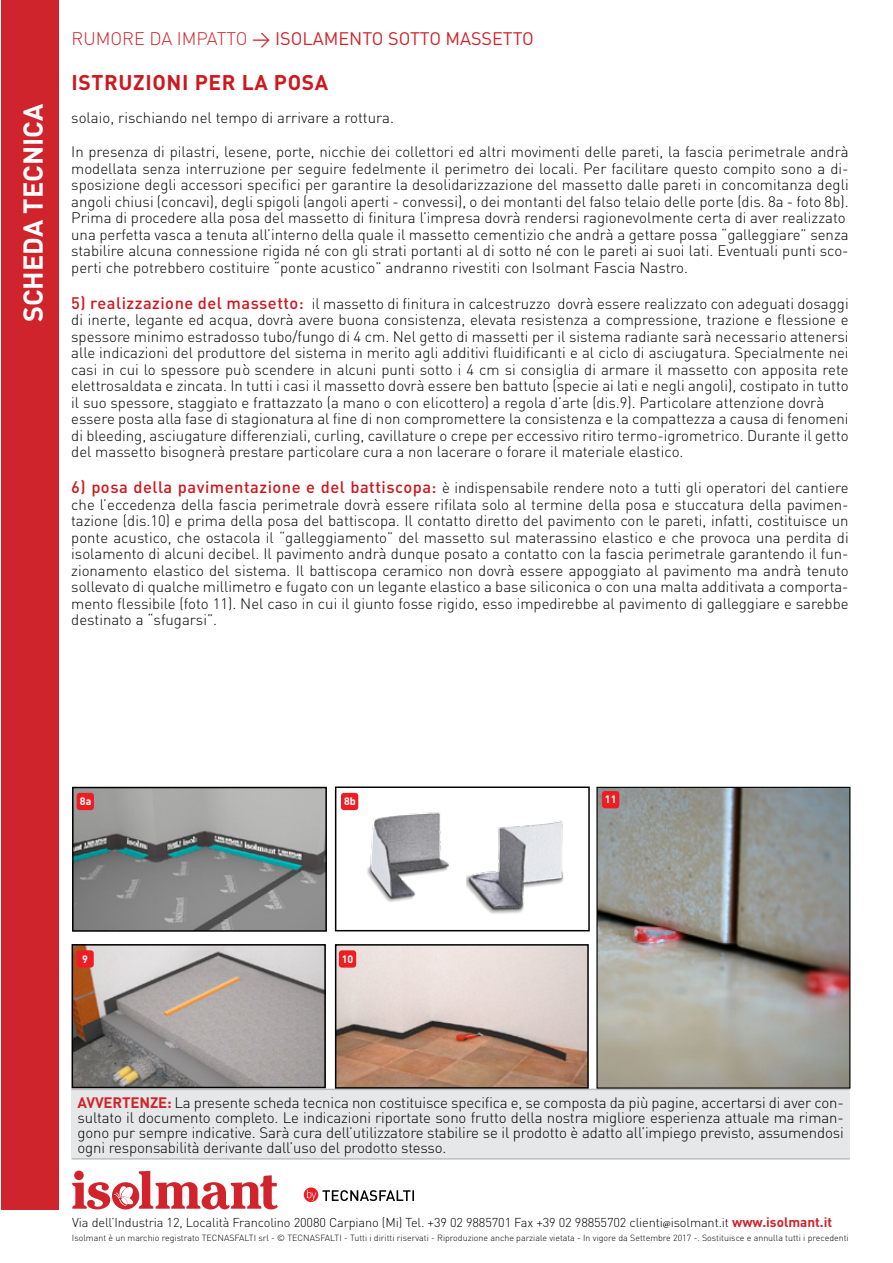
<style>
.page{position:relative;width:893px;height:1263px;background:#fff}
.page>*{position:absolute;margin:0;border:0;box-sizing:border-box;transform-origin:0 0}
.t1{font:700 27px "DIN";color:#fff}
.t2{font:700 21px "DIN";letter-spacing:.03em;color:#ce171e}
.t3{font:18px "DIN";color:#cf242c}
.t4{font:300 15px/16.5px "DIN";color:#000;text-align:justify}
.t5{font:300 12.75px "DIN";letter-spacing:-.01em;color:#000}
.t6{font:700 10.65px "DIN";color:#fff}
.t7{font:300 8.85px "DIN";color:#000}
.s1{font-weight:300}
.s2{font-weight:500;font-size:16.5px;color:#ce171e}
.s3{font-weight:700;color:#cf242c}
.s4{font-family:"Minion Pro";font-weight:400;font-size:10.5px}
.s5{font-weight:700;font-size:13.5px;color:#cf242c}
</style>
<div class="page">
<div style="left:1px;top:0;width:58px;height:1210px;background:#cf242c"></div>
<svg style="left:304px;top:1187px;width:14px;height:15px"></svg>
<svg style="left:322px;top:1190px;width:92px;height:11px"></svg>
<svg style="left:307px;top:1190px;width:9px;height:11px"></svg>
<svg style="left:72px;top:1170px;width:206px;height:39px"></svg>
<div style="left:72px;top:1089px;width:778px;height:70px;background:#e6e7e8"></div>
<hr style="left:72px;top:1089px;width:778px;height:1px;background:#bcbec0">
<hr style="left:72px;top:1158px;width:778px;height:1px;background:#bcbec0">
<div style="left:335px;top:786px;width:255px;height:145px;border:2px solid #000"></div>
<svg style="left:334px;top:944px;width:255px;height:145px;background:#c4aca0"></svg>
<img style="left:75px;top:947px;width:248px;height:138px">
<div style="left:72px;top:944px;width:254px;height:144px;border:2px solid #000"></div>
<div style="left:339px;top:950px;width:17px;height:18px;background:#ed1d24;border-radius:3px"></div>
<div style="left:76px;top:950px;width:18px;height:17px;background:#ed1d24;border-radius:3px"></div>
<svg style="left:596px;top:786px;width:255px;height:303px;background:#989690"></svg>
<div style="left:602px;top:791px;width:17px;height:17px;background:#ed1d24;border-radius:3px"></div>
<img style="left:75px;top:790px;width:249px;height:139px">
<div style="left:72px;top:787px;width:255px;height:145px;border:2px solid #000"></div>
<div style="left:77px;top:793px;width:17px;height:17px;background:#ed1d24;border-radius:3px"></div>
<img style="left:326px;top:786px;width:183px;height:117px">
<img style="left:467px;top:811px;width:121px;height:106px">
<p class="t3" style="left:72px;top:28px;width:464px"><span class="s1">RUMORE DA IMPATTO</span> &gt; ISOLAMENTO SOTTO MASSETTO</p>
<h2 class="t2" style="left:72px;top:68px;width:258px">ISTRUZIONI PER LA POSA</h2>
<h1 class="t1" style="left:15px;top:322px;width:220px;rotate:-90deg">SCHEDA TECNICA</h1>
<p class="t4" style="left:71px;top:109px;width:324px">solaio, rischiando nel tempo di arrivare a rottura.</p>
<p class="t4" style="left:71px;top:143px;width:779px;text-align:left">In presenza di pilastri, lesene, porte, nicchie dei collettori ed altri movimenti delle pareti, la fascia perimetrale andrà modellata senza interruzione per seguire fedelmente il perimetro dei locali. Per facilitare questo compito sono a di&shy;sposizione degli accessori specifici per garantire la desolidarizzazione del massetto dalle pareti in concomitanza degli angoli chiusi (concavi), degli spigoli (angoli aperti - convessi), o dei montanti del falso telaio delle porte (dis. 8a - foto 8b).<br>Prima di procedere alla posa del massetto di finitura l’impresa dovrà rendersi ragionevolmente certa di aver realizzato una perfetta vasca a tenuta all’interno della quale il massetto cementizio che andrà a gettare possa “galleggiare” senza stabilire alcuna connessione rigida né con gli strati portanti al di sotto né con le pareti ai suoi lati. Eventuali punti sco&shy;perti che potrebbero costituire “ponte acustico” andranno rivestiti con Isolmant Fascia Nastro.</p>
<p class="t4" style="left:71px;top:295px;width:779px;text-align:left"><span class="s2">5) realizzazione del massetto:</span> il massetto di finitura in calcestruzzo dovrà essere realizzato con adeguati dosaggi di inerte, legante ed acqua, dovrà avere buona consistenza, elevata resistenza a compressione, trazione e flessione e spessore minimo estradosso tubo/fungo di 4 cm. Nel getto di massetti per il sistema radiante sarà necessario attenersi alle indicazioni del produttore del sistema in merito agli additivi fluidificanti e al ciclo di asciugatura. Specialmente nei casi in cui lo spessore può scendere in alcuni punti sotto i 4 cm si consiglia di armare il massetto con apposita rete elettrosaldata e zincata. In tutti i casi il massetto dovrà essere ben battuto (specie ai lati e negli angoli), costipato in tutto il suo spessore, staggiato e frattazzato (a mano o con elicottero) a regola d’arte (dis.9). Particolare attenzione dovrà essere posta alla fase di stagionatura al fine di non compromettere la consistenza e la compattezza a causa di fenomeni di bleeding, asciugature differenziali, curling, cavillature o crepe per eccessivo ritiro termo-igrometrico. Durante il getto del massetto bisognerà prestare particolare cura a non lacerare o forare il materiale elastico.</p>
<p class="t4" style="left:71px;top:479px;width:779px"><span class="s2">6) posa della pavimentazione e del battiscopa:</span> è indispensabile rendere noto a tutti gli operatori del cantiere che l’eccedenza della fascia perimetrale dovrà essere rifilata solo al termine della posa e stuccatura della pavimen&shy;tazione (dis.10) e prima della posa del battiscopa. Il contatto diretto del pavimento con le pareti, infatti, costituisce un ponte acustico, che ostacola il “galleggiamento” del massetto sul materassino elastico e che provoca una perdita di isolamento di alcuni decibel. Il pavimento andrà dunque posato a contatto con la fascia perimetrale garantendo il fun&shy;zionamento elastico del sistema. Il battiscopa ceramico non dovrà essere appoggiato al pavimento ma andrà tenuto sollevato di qualche millimetro e fugato con un legante elastico a base siliconica o con una malta additivata a comporta&shy;mento flessibile (foto 11). Nel caso in cui il giunto fosse rigido, esso impedirebbe al pavimento di galleggiare e sarebbe destinato a “sfugarsi”.</p>
<p class="t6" style="left:80px;top:794px;width:13px">8a</p>
<p class="t6" style="left:344px;top:794px;width:13px">8b</p>
<p class="t6" style="left:605px;top:792px;width:13px">11</p>
<p class="t6" style="left:82px;top:952px;width:7px">9</p>
<p class="t6" style="left:342px;top:952px;width:13px">10</p>
<p class="t4" style="left:78px;top:1095px;width:768px;line-height:15px"><span class="s3">AVVERTENZE:</span> La presente scheda tecnica non costituisce specifica e, se composta da più pagine, accertarsi di aver con&shy;sultato il documento completo. Le indicazioni riportate sono frutto della nostra migliore esperienza attuale ma riman&shy;gono pur sempre indicative. Sarà cura dell’utilizzatore stabilire se il prodotto è adatto all’impiego previsto, assumendosi ogni responsabilità derivante dall’uso del prodotto stesso.</p>
<p class="t5" style="left:72px;top:1215px;width:761px">Via dell’Industria 12, Località Francolino 20080 Carpiano (Mi) Tel. +39 02 9885701 Fax +39 02 98855702 clienti<span class="s4">@</span>isolmant.it <span class="s5">www.isolmant.it</span></p>
<p class="t7" style="left:72px;top:1232px;width:778px">Isolmant è un marchio registrato TECNASFALTI srl - © TECNASFALTI - Tutti i diritti riservati - Riproduzione anche parziale vietata - In vigore da Settembre 2017 -. Sostituisce e annulla tutti i precedenti</p>
</div>
